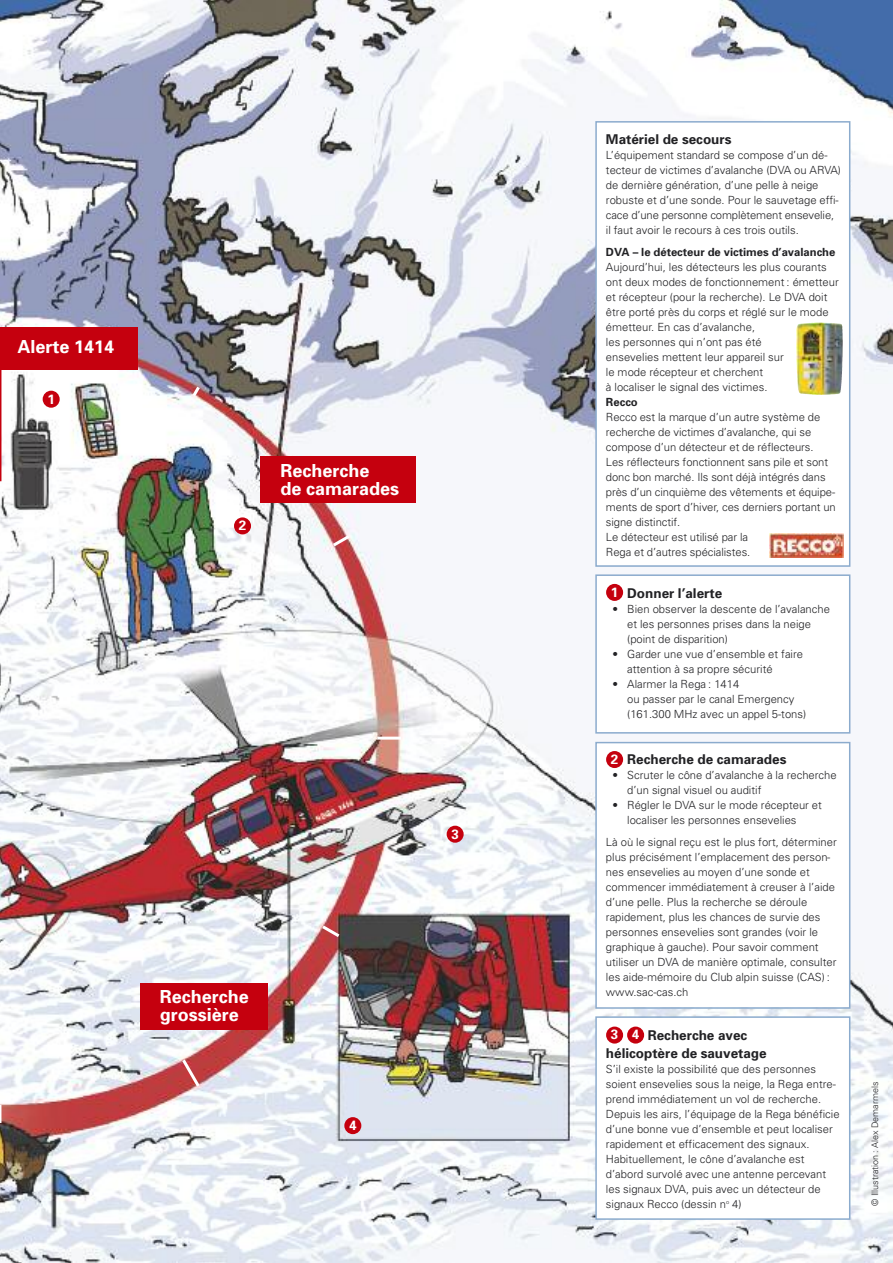
<style>
.page{position:relative;width:893px;height:1263px;background:#fff}
.page>*{position:absolute;margin:0;border:0;box-sizing:border-box;transform-origin:0 0}
.t1{font:700 18px/18px "Univers";color:#fff}
.t2{font:700 13.5px/18px "Univers";color:#222225}
.t3{font:700 13.5px "Univers";color:#fff}
.t4{font:300 11.25px/15px "Univers";color:#222225}
.t5{font:700 11.25px "Univers";color:#222225}
.t6{font:300 9px "Univers";color:#222225}
</style>
<div class="page">
<img style="left:0;top:0;width:893px;height:1263px">
<hr style="left:0;top:333px;width:1px;height:148px;background:#c5000e">
<svg style="left:0;top:1105px;width:1px;height:18px"></svg>
<hr style="left:377px;top:737px;width:24px;height:3px;background:#fff">
<svg style="left:330px;top:532px;width:23px;height:17px"></svg>
<svg style="left:179px;top:1056px;width:23px;height:34px"></svg>
<svg style="left:319px;top:923px;width:24px;height:17px"></svg>
<svg style="left:190px;top:383px;width:13px;height:17px"></svg>
<div style="left:43px;top:391px;width:17px;height:17px;background:#c5000e;border-radius:50%"></div>
<div style="left:234px;top:517px;width:17px;height:17px;background:#c5000e;border-radius:50%"></div>
<div style="left:447px;top:826px;width:17px;height:17px;background:#c5000e;border-radius:50%"></div>
<div style="left:344px;top:1117px;width:17px;height:17px;background:#c5000e;border-radius:50%"></div>
<div style="left:597px;top:1018px;width:252px;height:200px;background:#fff"></div>
<div style="left:595px;top:1016px;width:255px;height:204px;border:2px solid #8babcd"></div>
<div style="left:597px;top:743px;width:252px;height:264px;background:#fff"></div>
<div style="left:595px;top:742px;width:255px;height:267px;border:2px solid #8babcd"></div>
<div style="left:597px;top:576px;width:252px;height:156px;background:#fff"></div>
<div style="left:595px;top:574px;width:255px;height:160px;border:2px solid #8babcd"></div>
<div style="left:597px;top:123px;width:252px;height:442px;background:#fff"></div>
<div style="left:595px;top:121px;width:255px;height:446px;border:2px solid #8babcd"></div>
<div style="left:606px;top:584px;width:17px;height:17px;background:#c5000e;border-radius:50%"></div>
<div style="left:606px;top:751px;width:17px;height:17px;background:#c5000e;border-radius:50%"></div>
<div style="left:606px;top:1026px;width:17px;height:17px;background:#c5000e;border-radius:50%"></div>
<div style="left:260px;top:456px;width:155px;height:47px;background:#c5000e"></div>
<div style="left:0;top:327px;width:138px;height:43px;background:#c5000e"></div>
<div style="left:140px;top:983px;width:128px;height:47px;background:#c5000e"></div>
<img style="left:796px;top:323px;width:47px;height:72px">
<img style="left:769px;top:533px;width:74px;height:25px">
<div style="left:627px;top:1026px;width:17px;height:17px;background:#c5000e;border-radius:50%"></div>
<h1 class="t1" style="left:17px;top:339px;width:98px">Alerte 1414</h1>
<p class="t3" style="left:47px;top:394px;width:9px">1</p>
<p class="t3" style="left:239px;top:520px;width:9px">2</p>
<h1 class="t1" style="left:280px;top:463px;width:120px">Recherche<br>de camarades</h1>
<h1 class="t1" style="left:160px;top:989px;width:90px">Recherche grossière</h1>
<p class="t3" style="left:451px;top:829px;width:9px">3</p>
<p class="t3" style="left:349px;top:1120px;width:9px">4</p>
<p class="t2" style="left:606px;top:131px;width:127px">Matériel de secours</p>
<p class="t4" style="left:606px;top:148px;width:237px">L’équipement standard se compose d’un dé&shy;tecteur de victimes d’avalanche (DVA ou ARVA) de dernière génération, d’une pelle à neige robuste et d’une sonde. Pour le sauvetage effi&shy;cace d’une personne complètement ensevelie, il faut avoir le recours à ces trois outils.</p>
<p class="t5" style="left:606px;top:248px;width:231px">DVA – le détecteur de victimes d’avalanche</p>
<p class="t4" style="left:606px;top:261px;width:234px">Aujourd’hui, les détecteurs les plus courants ont deux modes de fonctionnement : émetteur et récepteur (pour la recherche). Le DVA doit être porté près du corps et réglé sur le mode émetteur. En cas d’avalanche,<br>les personnes qui n’ont pas été<br>ensevelies mettent leur appareil sur<br>le mode récepteur et cherchent<br>à localiser le signal des victimes.</p>
<p class="t5" style="left:606px;top:398px;width:33px">Recco</p>
<p class="t4" style="left:606px;top:411px;width:231px">Recco est la marque d’un autre système de recherche de victimes d’avalanche, qui se compose d’un détecteur et de réflecteurs.<br>Les réflecteurs fonctionnent sans pile et sont donc bon marché. Ils sont déjà intégrés dans près d’un cinquième des vêtements et équipe&shy;ments de sport d’hiver, ces derniers portant un signe distinctif.<br>Le détecteur est utilisé par la<br>Rega et d’autres spécialistes.</p>
<p class="t3" style="left:611px;top:587px;width:9px">1</p>
<p class="t2" style="left:627px;top:585px;width:97px">Donner l’alerte</p>
<p class="t4" style="left:627px;top:602px;width:204px;text-indent:-15px">• Bien observer la descente de l’avalanche et les personnes prises dans la neige (point de disparition)</p>
<p class="t4" style="left:627px;top:647px;width:177px;text-indent:-15px">• Garder une vue d’ensemble et faire attention à sa propre sécurité</p>
<p class="t4" style="left:627px;top:677px;width:181px;text-indent:-15px">• Alarmer la Rega : 1414<br>ou passer par le canal Emergency (161.300 MHz avec un appel 5-tons)</p>
<p class="t2" style="left:627px;top:751px;width:161px">Recherche de camarades</p>
<p class="t4" style="left:627px;top:768px;width:211px;text-indent:-15px">• Scruter le cône d’avalanche à la recherche d’un signal visuel ou auditif</p>
<p class="t4" style="left:627px;top:798px;width:196px;text-indent:-15px">• Régler le DVA sur le mode récepteur et localiser les personnes ensevelies</p>
<p class="t4" style="left:606px;top:836px;width:232px">Là où le signal reçu est le plus fort, déterminer plus précisément l’emplacement des person&shy;nes ensevelies au moyen d’une sonde et commencer immédiatement à creuser à l’aide d’une pelle. Plus la recherche se déroule rapidement, plus les chances de survie des personnes ensevelies sont grandes (voir le graphique à gauche). Pour savoir comment utiliser un DVA de manière optimale, consulter les aide-mémoire du Club alpin suisse (CAS) : www.sac-cas.ch</p>
<p class="t3" style="left:611px;top:754px;width:9px">2</p>
<p class="t3" style="left:611px;top:1030px;width:9px">3</p>
<p class="t3" style="left:632px;top:1030px;width:9px">4</p>
<p class="t2" style="left:606px;top:1027px;width:162px;text-indent:42px">Recherche avec hélicoptère de sauvetage</p>
<p class="t4" style="left:606px;top:1062px;width:235px">S’il existe la possibilité que des personnes soient ensevelies sous la neige, la Rega entre&shy;prend immédiatement un vol de recherche.<br>Depuis les airs, l’équipage de la Rega bénéficie d’une bonne vue d’ensemble et peut localiser rapidement et efficacement des signaux.<br>Habituellement, le cône d’avalanche est d’abord survolé avec une antenne percevant les signaux DVA, puis avec un détecteur de signaux Recco (dessin n<sup>o</sup> 4)</p>
<p class="t6" style="left:872px;top:1205px;width:125px;rotate:-90deg">© Illustration : Alex Demarmels</p>
</div>
